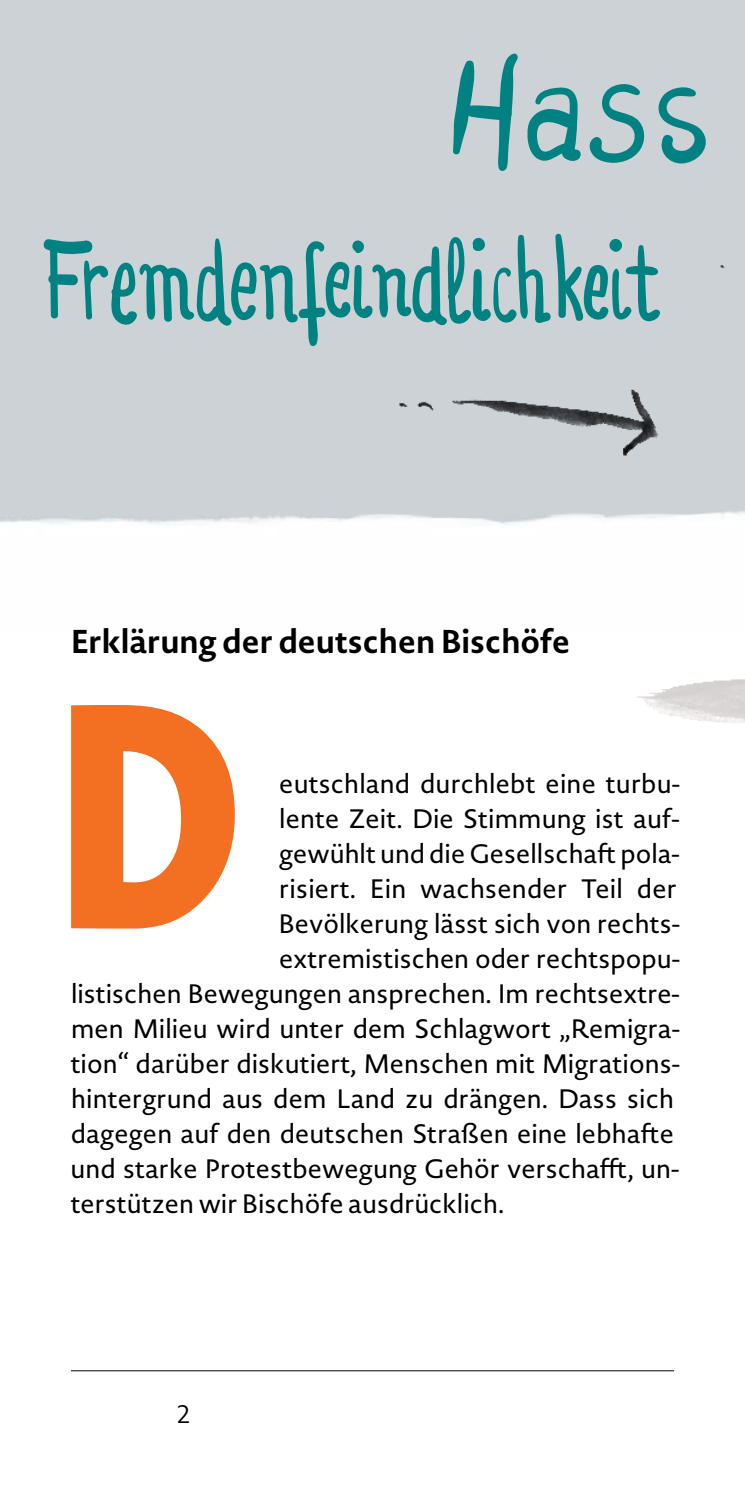
<style>
.page{position:relative;width:745px;height:1489px;background:#fff}
.page>*{position:absolute;margin:0;border:0;box-sizing:border-box;transform-origin:0 0}
.t1{font:800 313.75px "Novel Sans Cond Pro";color:#f36f21}
.t2{font:700 32.5px "Novel Sans Pro";color:#000}
.t3{font:26.25px "Novel Sans Pro";color:#000}
.t4{font:300 25px "Novel Sans Pro";color:#000}
</style>
<div class="page">
<hr style="left:71px;top:1370px;width:602px;height:1px;background:#000">
<div style="left:0;top:0;width:744px;height:525px;background:#cdd2d6"></div>
<svg style="left:452px;top:53px;width:66px;height:119px;background:#85b6b9"></svg>
<svg style="left:526px;top:86px;width:55px;height:80px;background:#71aeb1"></svg>
<svg style="left:587px;top:81px;width:57px;height:82px;background:#8cb8bb"></svg>
<svg style="left:655px;top:84px;width:54px;height:80px;background:#87b6b9"></svg>
<svg style="left:41px;top:233px;width:618px;height:114px;background:#9abec1"></svg>
<img style="left:586px;top:358px;width:158px;height:365px">
<div style="left:716px;top:259px;width:28px;height:92px;background:#cdd2d6"></div>
<img style="left:385px;top:368px;width:278px;height:95px">
<p class="t2" style="left:71px;top:617px;width:500px">Erklärung der deutschen Bischöfe</p>
<h1 class="t1" style="left:53px;top:580px;width:193px">D</h1>
<p class="t3" style="left:279px;top:765px;width:402px">eutschland durchlebt eine turbu-</p>
<p class="t3" style="left:279px;top:800px;width:400px">lente Zeit. Die Stimmung ist auf-</p>
<p class="t3" style="left:279px;top:835px;width:401px">gewühlt und die Gesellschaft pola-</p>
<p class="t3" style="left:279px;top:870px;width:399px">risiert. Ein wachsender Teil der</p>
<p class="t3" style="left:278px;top:905px;width:401px">Bevölkerung lässt sich von rechts-</p>
<p class="t3" style="left:279px;top:940px;width:402px">extremistischen oder rechtspopu-</p>
<p class="t3" style="left:71px;top:975px;width:610px">listischen Bewegungen ansprechen. Im rechtsextre-</p>
<p class="t3" style="left:71px;top:1010px;width:609px">men Milieu wird unter dem Schlagwort „Remigra-</p>
<p class="t3" style="left:71px;top:1045px;width:609px">tion“ darüber diskutiert, Menschen mit Migrations-</p>
<p class="t3" style="left:71px;top:1080px;width:604px">hintergrund aus dem Land zu drängen. Dass sich</p>
<p class="t3" style="left:71px;top:1115px;width:604px">dagegen auf den deutschen Straßen eine lebhafte</p>
<p class="t3" style="left:71px;top:1150px;width:610px">und starke Protestbewegung Gehör verschafft, un-</p>
<p class="t3" style="left:71px;top:1185px;width:435px">terstützen wir Bischöfe ausdrücklich.</p>
<p class="t4" style="left:176px;top:1397px;width:16px">2</p>
</div>
